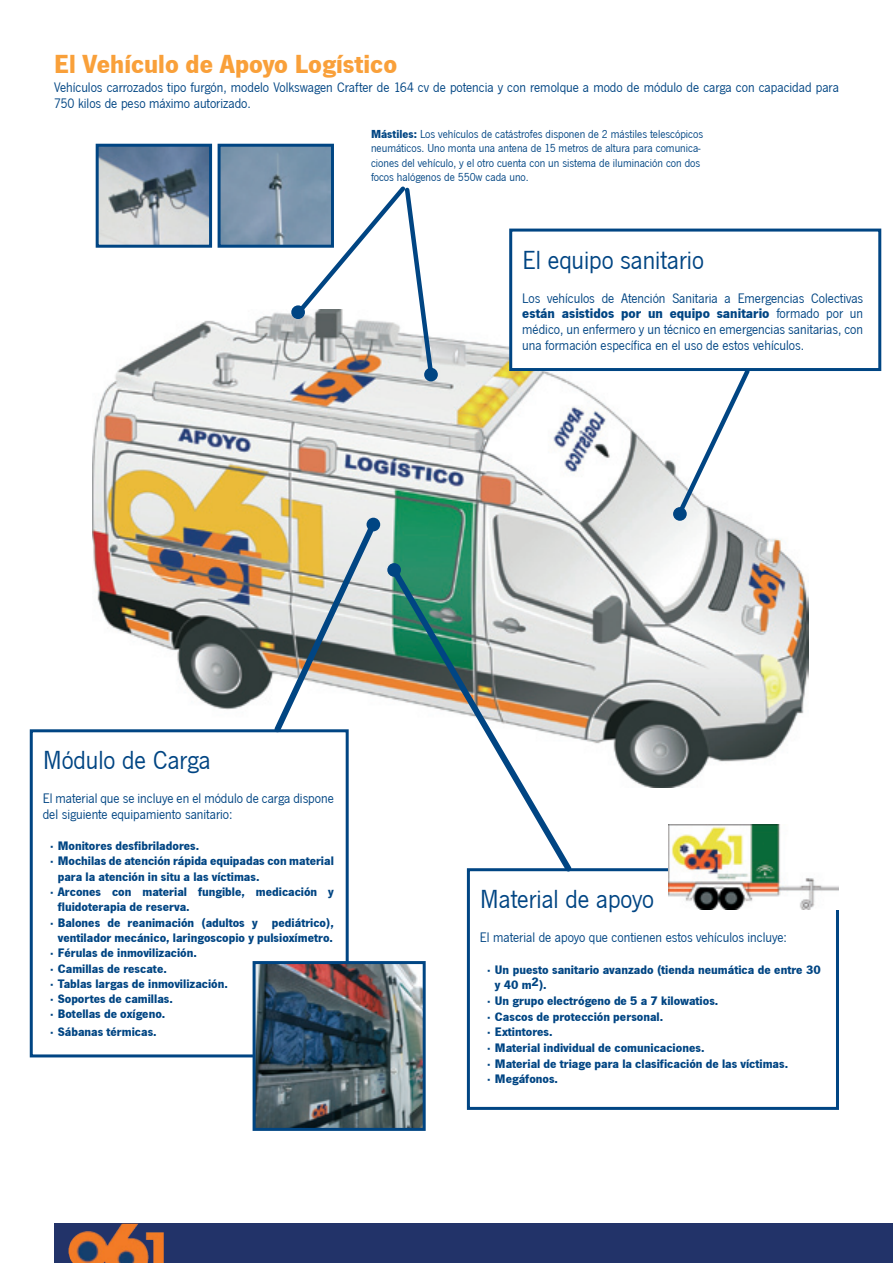
<style>
.page{position:relative;width:893px;height:1263px;background:#fff}
.page>*{position:absolute;margin:0;border:0;box-sizing:border-box;transform-origin:0 0}
.t1{font:27px "News Got T";color:#004583}
.t2{font:27px "News Got T Bold";color:#f9a03a}
.t3{font:14.25px/15.8px "News Got T";color:#004583}
.Listas{font:12.75px/15.3px "News Got T Bold";color:#004583}
.t4{font:12px/14.4px "News Got T";color:#004583}
.s1{font-family:"News Got T Bold"}
</style>
<div class="page">
<img style="left:222px;top:148px;width:108px;height:96px">
<div style="left:218px;top:144px;width:116px;height:104px;border:3px solid #004583"></div>
<img style="left:92px;top:312px;width:716px;height:475px">
<div style="left:30px;top:729px;width:319px;height:328px;background:#fff;border:3px solid #004583"></div>
<img style="left:257px;top:965px;width:165px;height:162px">
<div style="left:253px;top:961px;width:173px;height:170px;border:3px solid #004583"></div>
<svg style="left:269px;top:519px;width:111px;height:218px"></svg>
<div style="left:367px;top:518px;width:13px;height:13px;background:#004583;border-radius:50%"></div>
<svg style="left:292px;top:182px;width:144px;height:195px"></svg>
<div style="left:424px;top:368px;width:14px;height:13px;background:#004583;border-radius:50%"></div>
<div style="left:291px;top:305px;width:14px;height:14px;background:#004583;border-radius:50%"></div>
<img style="left:100px;top:148px;width:108px;height:96px">
<div style="left:96px;top:144px;width:116px;height:104px;border:3px solid #004583"></div>
<div style="left:467px;top:868px;width:372px;height:242px;background:#fff;border:3px solid #004583"></div>
<div style="left:509px;top:229px;width:372px;height:142px;background:#fff;border:3px solid #004583"></div>
<svg style="left:674px;top:367px;width:79px;height:151px"></svg>
<div style="left:673px;top:507px;width:14px;height:14px;background:#004583;border-radius:50%"></div>
<img style="left:668px;top:825px;width:171px;height:85px">
<svg style="left:386px;top:563px;width:191px;height:314px"></svg>
<div style="left:387px;top:563px;width:14px;height:14px;background:#004583;border-radius:50%"></div>
<div style="left:54px;top:1224px;width:839px;height:39px;background:#223369"></div>
<img style="left:69px;top:1224px;width:95px;height:39px">
<p class="t2" style="left:54px;top:46px;width:345px">El Vehículo de Apoyo Logístico</p>
<p class="t3" style="left:54px;top:79px;width:786px">Vehículos carrozados tipo furgón, modelo Volkswagen Crafter de 164 cv de potencia y con remolque a modo de módulo de carga con capacidad para<br>750 kilos de peso máximo autorizado.</p>
<p class="t4" style="left:371px;top:126px;width:334px"><span class="s1">Mástiles:</span> Los vehículos de catástrofes disponen de 2 mástiles telescópicos neumáticos. Uno monta una antena de 15 metros de altura para comunica&shy;ciones del vehículo, y el otro cuenta con un sistema de iluminación con dos focos halógenos de 550w cada uno.</p>
<p class="t1" style="left:523px;top:242px;width:183px">El equipo sanitario</p>
<p class="t3" style="left:522px;top:289px;width:342px;text-align:justify">Los vehículos de Atención Sanitaria a Emergencias Colectivas <span class="s1">están asistidos por un equipo sanitario</span> formado por un médico, un enfermero y un técnico en emergencias sanitarias, con una formación específica en el uso de estos vehículos.</p>
<p class="t1" style="left:43px;top:742px;width:169px">Módulo de Carga</p>
<p class="t3" style="left:43px;top:790px;width:293px">El material que se incluye en el módulo de carga dispone del siguiente equipamiento sanitario:</p>
<p class="Listas" style="left:50px;top:838px;width:151px">· Monitores desfibriladores.</p>
<p class="Listas" style="left:58px;top:853px;width:278px;text-indent:-8px">· Mochilas de atención rápida equipadas con material para la atención in situ a las víctimas.</p>
<p class="Listas" style="left:58px;top:883px;width:278px;text-indent:-8px">· Arcones con material fungible, medicación y fluidoterapia de reserva.</p>
<p class="Listas" style="left:50px;top:914px;width:285px;text-align:center">· Balones de reanimación (adultos y pediátrico), ventilador mecánico, laringoscopio y pulsioxímetro.</p>
<p class="Listas" style="left:50px;top:945px;width:148px">· Férulas de inmovilización.</p>
<p class="Listas" style="left:50px;top:960px;width:118px">· Camillas de rescate.</p>
<p class="Listas" style="left:50px;top:975px;width:179px">· Tablas largas de inmovilización.</p>
<p class="Listas" style="left:50px;top:991px;width:124px">· Soportes de camillas.</p>
<p class="Listas" style="left:50px;top:1006px;width:117px">· Botellas de oxígeno.</p>
<p class="Listas" style="left:50px;top:1023px;width:108px">· Sábanas térmicas.</p>
<p class="t1" style="left:480px;top:881px;width:175px">Material de apoyo</p>
<p class="t3" style="left:480px;top:929px;width:308px">El material de apoyo que contienen estos vehículos incluye:</p>
<p class="Listas" style="left:495px;top:961px;width:327px;line-height:15.8px;text-indent:-8px">· Un puesto sanitario avanzado (tienda neumática de entre 30 y 40 m2).</p>
<p class="Listas" style="left:487px;top:993px;width:233px">· Un grupo electrógeno de 5 a 7 kilowatios.</p>
<p class="Listas" style="left:487px;top:1008px;width:178px">· Cascos de protección personal.</p>
<p class="Listas" style="left:487px;top:1024px;width:67px">· Extintores.</p>
<p class="Listas" style="left:487px;top:1039px;width:219px">· Material individual de comunicaciones.</p>
<p class="Listas" style="left:487px;top:1055px;width:302px">· Material de triage para la clasificación de las víctimas.</p>
<p class="Listas" style="left:487px;top:1071px;width:72px">· Megáfonos.</p>
</div>
